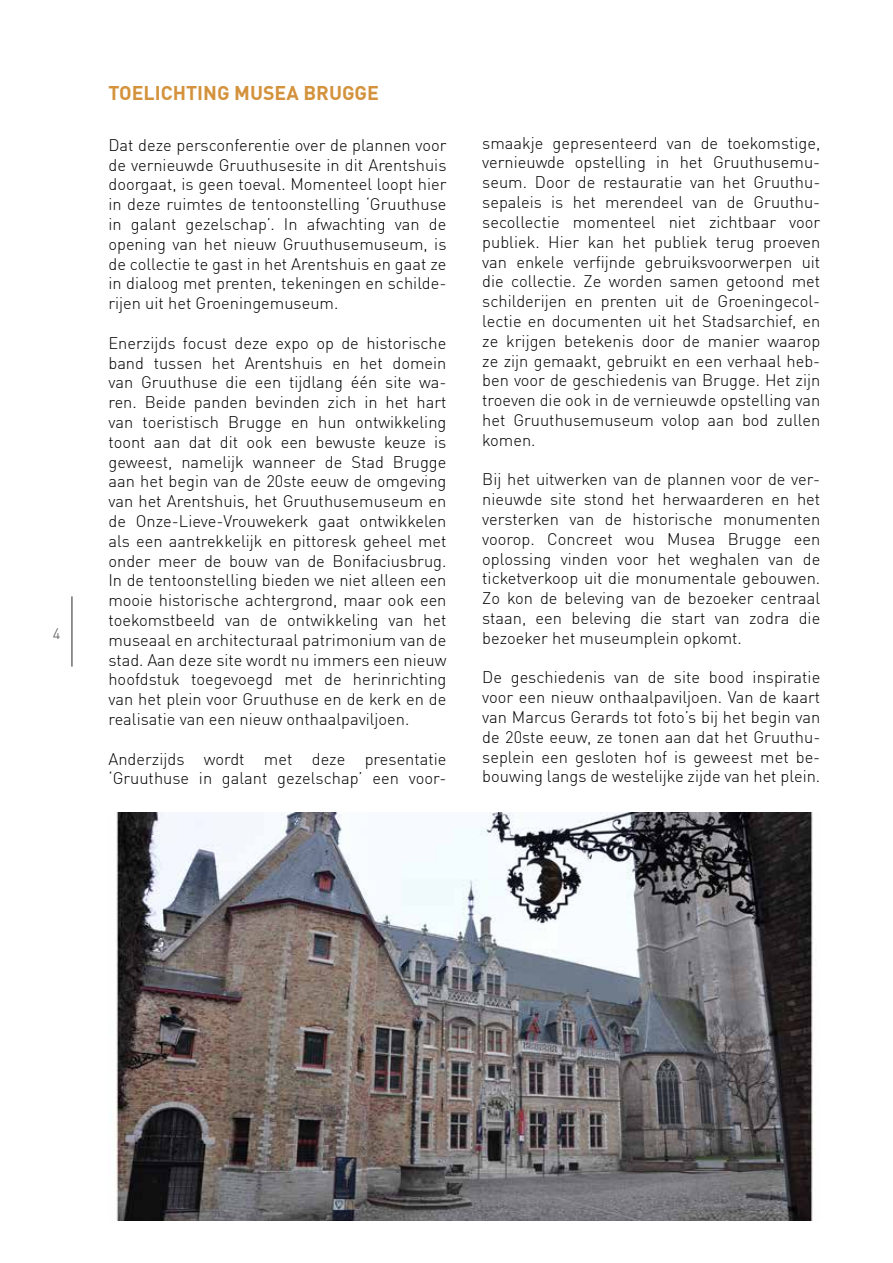
<style>
.page{position:relative;width:893px;height:1263px;background:#fff}
.page>*{position:absolute;margin:0;border:0;box-sizing:border-box;transform-origin:0 0}
.t1{font:700 19.5px "DIN Offc Pro";color:#d4923c}
.t2{font:300 16.5px/19.8px "DIN Offc Pro";color:#000;text-align:justify}
.t3{font:300 15px "DIN Offc Pro";color:#4a4a49}
</style>
<div class="page">
<hr style="left:71px;top:596px;width:2px;height:70px;background:#706f6f">
<img style="left:116px;top:812px;width:697px;height:408px">
<p class="t3" style="left:53px;top:622px;width:9px">4</p>
<p class="t1" style="left:108px;top:77px;width:272px">TOELICHTING MUSEA BRUGGE</p>
<p class="t2" style="left:108px;top:134px;width:340px">Dat deze persconferentie over de plannen voor de vernieuwde Gruuthusesite in dit Arentshuis doorgaat, is geen toeval. Momenteel loopt hier in deze ruimtes de tentoonstelling ‘Gruuthuse in galant gezelschap’. In afwachting van de opening van het nieuw Gruuthusemuseum, is de collectie te gast in het Arentshuis en gaat ze in dialoog met prenten, tekeningen en schilde&shy;rijen uit het Groeningemuseum.</p>
<p class="t2" style="left:108px;top:332px;width:340px">Enerzijds focust deze expo op de historische band tussen het Arentshuis en het domein van Gruuthuse die een tijdlang één site wa&shy;ren. Beide panden bevinden zich in het hart van toeristisch Brugge en hun ontwikkeling toont aan dat dit ook een bewuste keuze is geweest, namelijk wanneer de Stad Brugge aan het begin van de 20ste eeuw de omgeving van het Arentshuis, het Gruuthusemuseum en de Onze-Lieve-Vrouwekerk gaat ontwikkelen als een aantrekkelijk en pittoresk geheel met onder meer de bouw van de Bonifaciusbrug.<br>In de tentoonstelling bieden we niet alleen een mooie historische achtergrond, maar ook een toekomstbeeld van de ontwikkeling van het museaal en architecturaal patrimonium van de stad. Aan deze site wordt nu immers een nieuw hoofdstuk toegevoegd met de herinrichting van het plein voor Gruuthuse en de kerk en de realisatie van een nieuw onthaalpaviljoen.</p>
<p class="t2" style="left:108px;top:747px;width:340px">Anderzijds wordt met deze presentatie ‘Gruuthuse in galant gezelschap’ een voor-</p>
<p class="t2" style="left:482px;top:131px;width:340px">smaakje gepresenteerd van de toekomstige, vernieuwde opstelling in het Gruuthusemu&shy;seum. Door de restauratie van het Gruuthu&shy;sepaleis is het merendeel van de Gruuthu&shy;secollectie momenteel niet zichtbaar voor publiek. Hier kan het publiek terug proeven van enkele verfijnde gebruiksvoorwerpen uit die collectie. Ze worden samen getoond met schilderijen en prenten uit de Groeningecol&shy;lectie en documenten uit het Stadsarchief, en ze krijgen betekenis door de manier waarop ze zijn gemaakt, gebruikt en een verhaal heb&shy;ben voor de geschiedenis van Brugge. Het zijn troeven die ook in de vernieuwde opstelling van het Gruuthusemuseum volop aan bod zullen komen.</p>
<p class="t2" style="left:482px;top:468px;width:340px">Bij het uitwerken van de plannen voor de ver&shy;nieuwde site stond het herwaarderen en het versterken van de historische monumenten voorop. Concreet wou Musea Brugge een oplossing vinden voor het weghalen van de ticketverkoop uit die monumentale gebouwen.<br>Zo kon de beleving van de bezoeker centraal staan, een beleving die start van zodra die bezoeker het museumplein opkomt.</p>
<p class="t2" style="left:482px;top:666px;width:340px">De geschiedenis van de site bood inspiratie voor een nieuw onthaalpaviljoen. Van de kaart van Marcus Gerards tot foto’s bij het begin van de 20ste eeuw, ze tonen aan dat het Gruuthu&shy;seplein een gesloten hof is geweest met be&shy;bouwing langs de westelijke zijde van het plein.</p>
</div>
